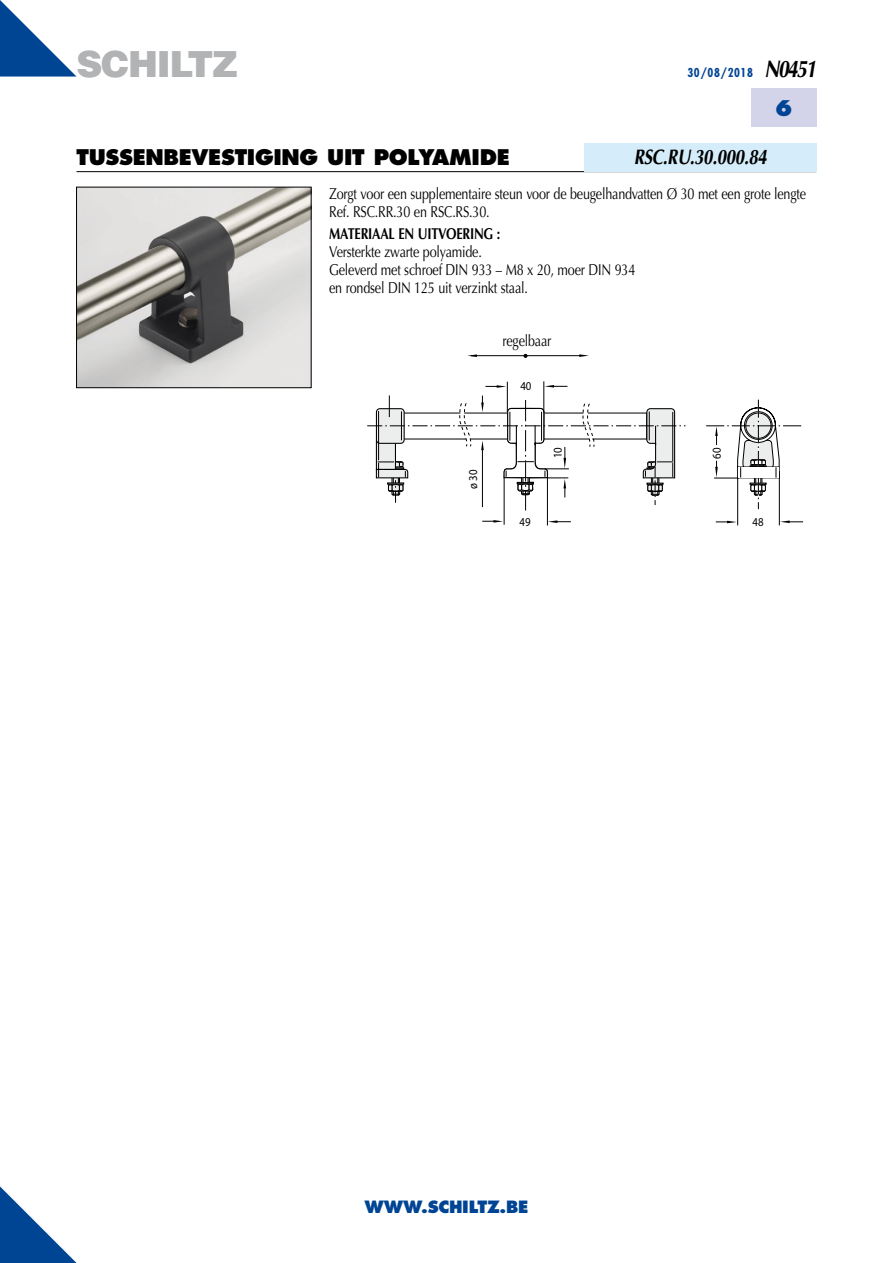
<style>
.page{position:relative;width:893px;height:1263px;background:#fff}
.page>*{position:absolute;margin:0;border:0;box-sizing:border-box;transform-origin:0 0}
.t1{font:900 36px "Helvetica";letter-spacing:-.035em;color:#b1b3b4}
.t2{font:800 21px "Futura";letter-spacing:-.015em;color:#000}
.t3{font:italic 700 21px "Optima";letter-spacing:-.015em;color:#000;scale:.8 1}
.t4{font:800 21px "Futura";color:#004494}
.t5{font:800 16.5px "Futura";letter-spacing:-.015em;color:#004494}
.t6{font:15.75px/18px "Optima";letter-spacing:-.015em;color:#000;scale:.8 1}
.t7{font:700 15.75px "Optima";letter-spacing:-.015em;color:#000;scale:.8 1}
.t8{font:700 condensed 12px "Futura";letter-spacing:.05em;color:#004494}
.t9{font:300 12px "Frutiger";color:#000;scale:.9 1}
.s1{font-family:"Optima";font-style:italic;font-stretch:normal;font-size:24px;color:#000}
</style>
<div class="page">
<svg style="left:0;top:1186px;width:77px;height:77px"></svg>
<hr style="left:77px;top:171px;width:739px;height:1px;background:#000">
<div style="left:751px;top:89px;width:65px;height:38px;background:#d3d4e9"></div>
<svg style="left:0;top:0;width:77px;height:77px"></svg>
<div style="left:584px;top:143px;width:232px;height:28px;background:#d5edfa"></div>
<hr style="left:737px;top:478px;width:1px;height:47px;background:#000">
<hr style="left:779px;top:471px;width:1px;height:54px;background:#000">
<svg style="left:780px;top:520px;width:23px;height:3px"></svg>
<svg style="left:716px;top:521px;width:21px;height:2px"></svg>
<svg style="left:579px;top:354px;width:10px;height:3px"></svg>
<hr style="left:471px;top:355px;width:110px;height:1px;background:#000">
<hr style="left:504px;top:478px;width:1px;height:47px;background:#000">
<hr style="left:547px;top:478px;width:1px;height:47px;background:#000">
<svg style="left:548px;top:520px;width:23px;height:3px"></svg>
<svg style="left:482px;top:520px;width:21px;height:3px"></svg>
<hr style="left:507px;top:382px;width:1px;height:30px;background:#000">
<hr style="left:544px;top:381px;width:1px;height:32px;background:#000">
<svg style="left:544px;top:385px;width:23px;height:3px"></svg>
<svg style="left:485px;top:385px;width:21px;height:3px"></svg>
<svg style="left:467px;top:354px;width:10px;height:3px"></svg>
<svg style="left:367px;top:395px;width:318px;height:115px"></svg>
<svg style="left:706px;top:400px;width:96px;height:109px"></svg>
<img style="left:78px;top:189px;width:231px;height:197px">
<div style="left:76px;top:187px;width:235px;height:201px;border:1px solid #000"></div>
<h1 class="t1" style="left:77px;top:40px;width:163px">SCHILTZ</h1>
<p class="t8" style="left:687px;top:65px;width:130px">30/08/2018 <span class="s1">N0451</span></p>
<h2 class="t4" style="left:775px;top:95px;width:19px">6</h2>
<h2 class="t2" style="left:77px;top:144px;width:435px">TUSSENBEVESTIGING UIT POLYAMIDE</h2>
<h2 class="t3" style="left:634px;top:145px;width:168px">RSC.RU.30.000.84</h2>
<p class="t6" style="left:329px;top:184px;width:598px">Zorgt voor een supplementaire steun voor de beugelhandvatten Ø 30 met een grote lengte<br>Ref. RSC.RR.30 en RSC.RS.30.</p>
<p class="t7" style="left:329px;top:224px;width:215px">MATERIAAL EN UITVOERING :</p>
<p class="t6" style="left:329px;top:243px;width:384px">Versterkte zwarte polyamide.<br>Geleverd met schroef DIN 933 – M8 x 20, moer DIN 934 en rondsel DIN 125 uit verzinkt staal.</p>
<p class="t6" style="left:502px;top:332px;width:63px">regelbaar</p>
<p class="t9" style="left:466px;top:489px;width:23px;rotate:-90deg">ø 30</p>
<p class="t9" style="left:520px;top:379px;width:14px">40</p>
<p class="t9" style="left:550px;top:458px;width:14px;rotate:-90deg">10</p>
<p class="t9" style="left:709px;top:459px;width:14px;rotate:-90deg">60</p>
<p class="t9" style="left:520px;top:514px;width:14px">49</p>
<p class="t9" style="left:753px;top:514px;width:14px">48</p>
<p class="t5" style="left:365px;top:1197px;width:165px">WWW.SCHILTZ.BE</p>
</div>
